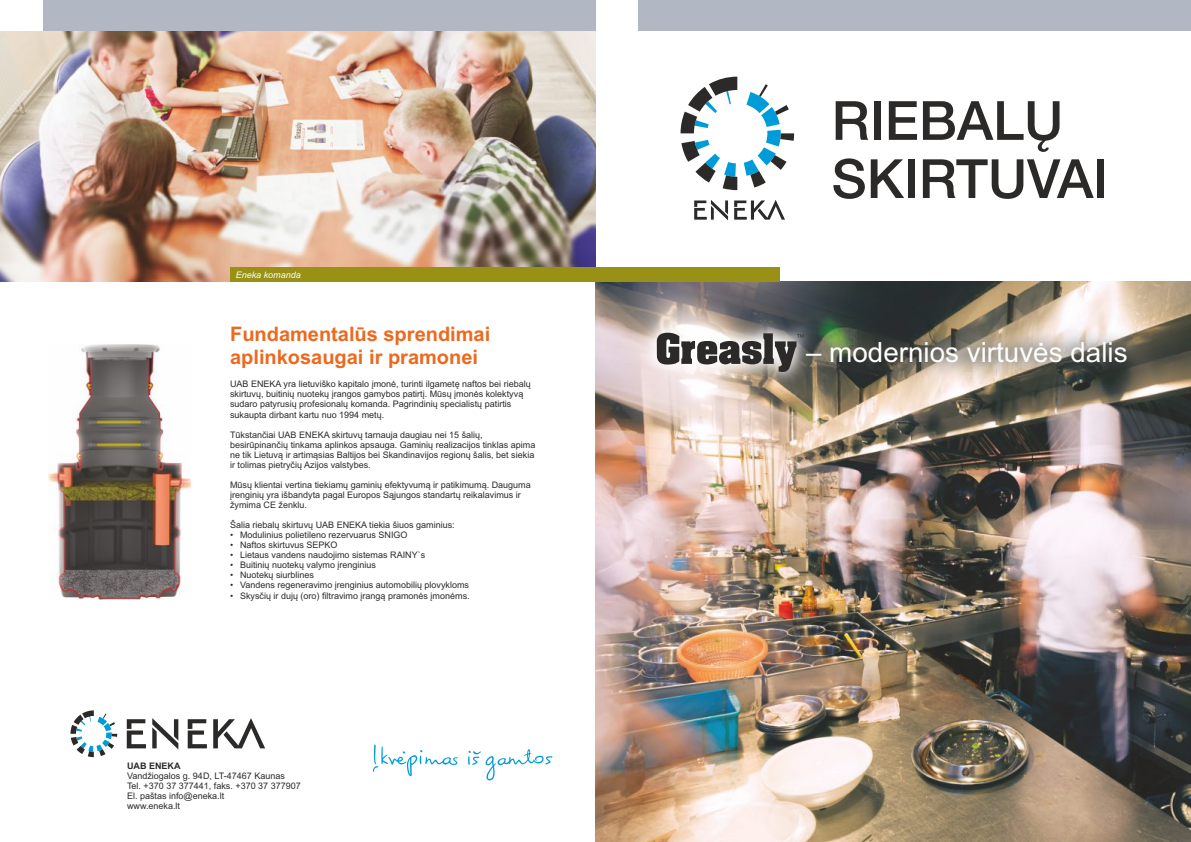
<style>
.page{position:relative;width:1191px;height:842px;background:#fff}
.page>*{position:absolute;margin:0;border:0;box-sizing:border-box;transform-origin:0 0}
.t1{font:500 54.1px/58.1px "Helvetica Neue LT Pro";color:#2b2a29}
.t2{font:27.8px "Arial";color:#fefefe}
.t3{font:700 20px/22.3px "Arial";color:#ec691f}
.t4{font:9px/10.1px "Arial";color:#2b2a29}
.t5{font:italic 9px "Arial";color:#fefefe}
.t6{font:700 9px "Arial";color:#2b2a29}
</style>
<div class="page">
<img style="left:595px;top:282px;width:596px;height:560px">
<img style="left:48px;top:344px;width:142px;height:256px">
<img style="left:0;top:31px;width:595px;height:251px">
<div style="left:43px;top:0;width:552px;height:31px;background:#b1b8c3"></div>
<div style="left:230px;top:268px;width:365px;height:14px;background:#989116"></div>
<div style="left:638px;top:0;width:553px;height:31px;background:#b1b8c3"></div>
<div style="left:595px;top:268px;width:185px;height:14px;background:#989116"></div>
<svg style="left:657px;top:333px;width:146px;height:39px"></svg>
<svg style="left:373px;top:744px;width:85px;height:32px"></svg>
<svg style="left:468px;top:749px;width:84px;height:32px"></svg>
<svg style="left:680px;top:77px;width:114px;height:113px"></svg>
<svg style="left:127px;top:718px;width:138px;height:31px"></svg>
<svg style="left:70px;top:710px;width:47px;height:47px"></svg>
<svg style="left:694px;top:200px;width:91px;height:20px"></svg>
<p class="t5" style="left:236px;top:271px;width:67px">Eneka komanda</p>
<h3 class="t3" style="left:230px;top:325px;width:262px">Fundamentalūs sprendimai aplinkosaugai ir pramonei</h3>
<p class="t4" style="left:230px;top:380px;width:302px">UAB ENEKA yra lietuviško kapitalo įmonė, turinti ilgametę naftos bei riebalų skirtuvų, buitinių nuotekų įrangos gamybos patirtį. Mūsų įmonės kolektyvą sudaro patyrusių profesionalų komanda. Pagrindinių specialistų patirtis sukaupta dirbant kartu nuo 1994 metų.</p>
<p class="t4" style="left:230px;top:430px;width:307px">Tūkstančiai UAB ENEKA skirtuvų tarnauja daugiau nei 15 šalių, besirūpinančių tinkama aplinkos apsauga. Gaminių realizacijos tinklas apima ne tik Lietuvą ir artimąsias Baltijos bei Skandinavijos regionų šalis, bet siekia ir tolimas pietryčių Azijos valstybes.</p>
<p class="t4" style="left:230px;top:480px;width:302px">Mūsų klientai vertina tiekiamų gaminių efektyvumą ir patikimumą. Dauguma įrenginių yra išbandyta pagal Europos Sąjungos standartų reikalavimus ir žymima CE ženklu.</p>
<p class="t4" style="left:230px;top:521px;width:226px">Šalia riebalų skirtuvų UAB ENEKA tiekia šiuos gaminius:</p>
<p class="t4" style="left:230px;top:531px;width:179px">• Modulinius polietileno rezervuarus SNIGO</p>
<p class="t4" style="left:230px;top:541px;width:109px">• Naftos skirtuvus SEPKO</p>
<p class="t4" style="left:230px;top:551px;width:196px">• Lietaus vandens naudojimo sistemas RAINY`s</p>
<p class="t4" style="left:230px;top:561px;width:147px">• Buitinių nuotekų valymo įrenginius</p>
<p class="t4" style="left:230px;top:571px;width:85px">• Nuotekų siurblines</p>
<p class="t4" style="left:230px;top:581px;width:240px">• Vandens regeneravimo įrenginius automobilių plovykloms</p>
<p class="t4" style="left:230px;top:591px;width:241px">• Skysčių ir dujų (oro) filtravimo įrangą pramonės įmonėms.</p>
<p class="t6" style="left:127px;top:762px;width:55px">UAB ENEKA</p>
<p class="t4" style="left:127px;top:772px;width:175px">Vandžiogalos g. 94D, LT-47467 Kaunas<br>Tel. +370 37 377441, faks. +370 37 377907<br>El. paštas info@eneka.lt<br>www.eneka.lt</p>
<h1 class="t1" style="left:831px;top:99px;width:278px">RIEBALŲ<br>SKIRTUVAI</h1>
<h2 class="t2" style="left:806px;top:342px;width:323px">– modernios virtuvės dalis</h2>
</div>
